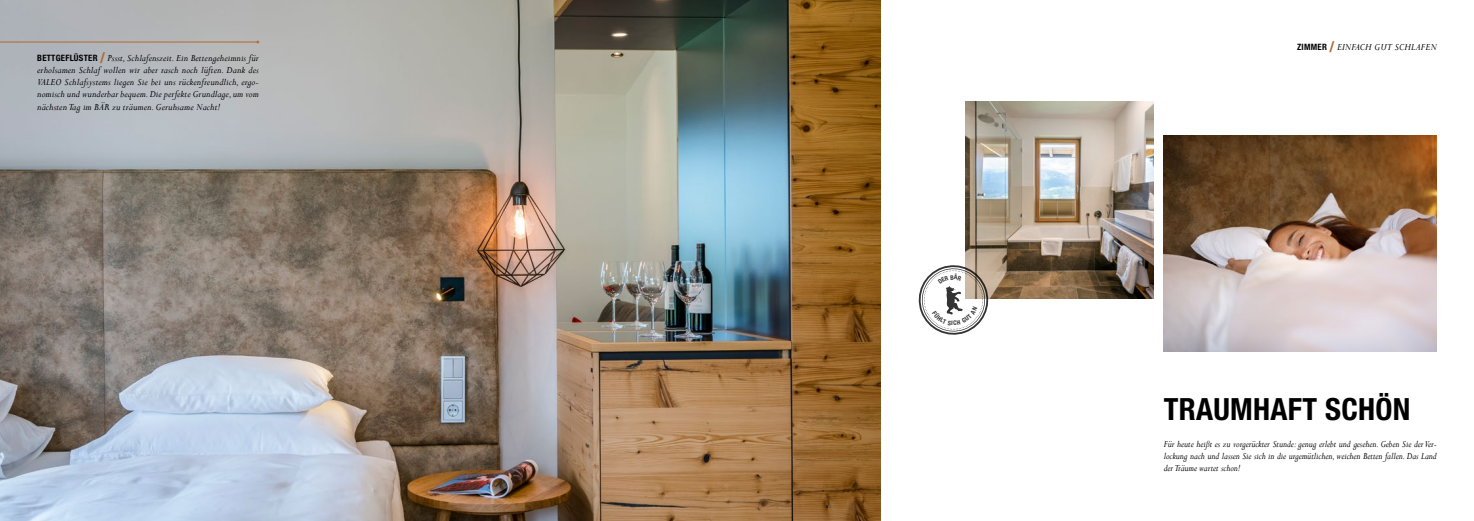
<style>
.page{position:relative;width:1474px;height:521px;background:#fff}
.page>*{position:absolute;margin:0;border:0;box-sizing:border-box;transform-origin:0 0}
.t1{font:700 condensed 30.62px "Helvetica Neue LT Std";letter-spacing:.01em;color:#000}
.t2{font:italic 10.5px/12.2px "Perpetua";letter-spacing:.01em;color:#000;text-align:justify}
.t3{font:italic 10.5px/12.2px "Perpetua";letter-spacing:.01em;color:#000;text-align:justify;scale:.92 1}
.s1{font-family:"Helvetica Neue LT Std";font-weight:700;font-style:normal;font-stretch:condensed;font-size:8.75px}
.s2{font-family:"Helvetica Neue LT Std";font-weight:700;font-style:normal;font-stretch:condensed;font-size:14.88px;color:#ae6a31}
</style>
<div class="page">
<img style="left:965px;top:102px;width:188px;height:197px">
<img style="left:1163px;top:136px;width:273px;height:215px">
<img style="left:0;top:0;width:881px;height:521px">
<hr style="left:0;top:42px;width:257px;height:1px;background:#ae6a31">
<svg style="left:918px;top:261px;width:74px;height:74px"></svg>
<p class="t2" style="left:37px;top:51px;width:223px"><span class="s1">BETTGEFLÜSTER</span> <span class="s2">/</span> Pssst, Schlafenszeit. Ein Bettengeheimnis für erholsamen Schlaf wollen wir aber rasch noch lüften. Dank des VALEO Schlafsystems liegen Sie bei uns rückenfreundlich, ergo&shy;nomisch und wunderbar bequem. Die perfekte Grundlage, um vom nächsten Tag im BÄR zu träumen. Geruhsame Nacht!</p>
<p class="t2" style="left:1297px;top:40px;width:141px"><span class="s1">ZIMMER</span> <span class="s2">/</span> EINFACH GUT SCHLAFEN</p>
<h1 class="t1" style="left:1163px;top:391px;width:248px">TRAUMHAFT SCHÖN</h1>
<p class="t3" style="left:1163px;top:437px;width:298px">Für heute heißt es zu vorgerückter Stunde: genug erlebt und gesehen. Geben Sie der Ver&shy;lockung nach und lassen Sie sich in die urgemütlichen, weichen Betten fallen. Das Land der Träume wartet schon!</p>
</div>
